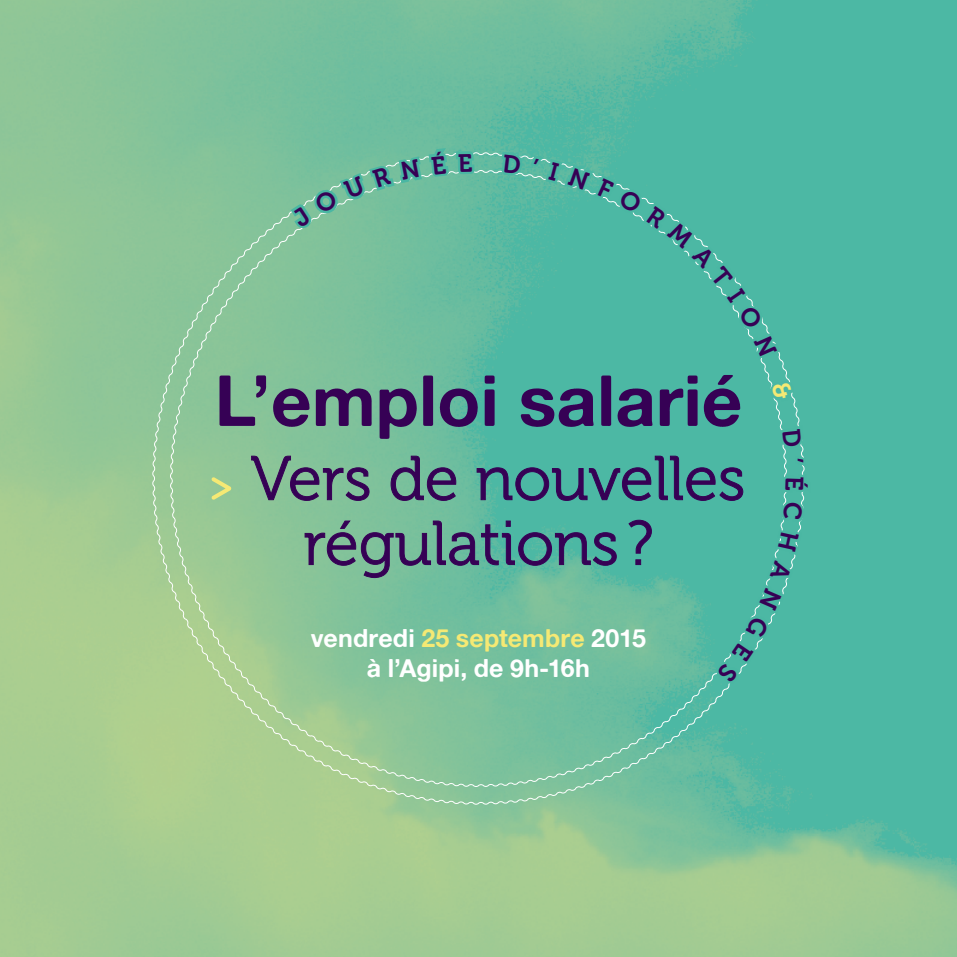
<style>
.page{position:relative;width:957px;height:957px;background:#fff}
.page>*{position:absolute;margin:0;border:0;box-sizing:border-box;transform-origin:0 0}
.t1{font:70.75px "Alte Haas Grotesk Bold";color:#360155}
.t2{font:62px/64.8px "Museo 300";color:#360155}
.t3{font:25px "Alte Haas Grotesk Bold";letter-spacing:.005em;color:#fff}
.s1{color:#f5e974}
</style>
<div class="page">
<img style="left:0;top:0;width:957px;height:957px">
<svg style="left:151px;top:151px;width:100px;height:654px"></svg>
<svg style="left:169px;top:169px;width:82px;height:618px"></svg>
<svg style="left:251px;top:145px;width:562px;height:662px"></svg>
<p class="t1" style="left:215px;top:357px;width:529px">L’emploi salarié</p>
<p class="t2" style="left:304px;top:447px;width:443px;text-indent:-53px">Vers de nouvelles régulations ?</p>
<p class="t3" style="left:311px;top:623px;width:337px">vendredi <span class="s1">25 septembre</span> 2015</p>
<p class="t3" style="left:367px;top:653px;width:225px">à l’Agipi, de 9h-16h</p>
</div>
